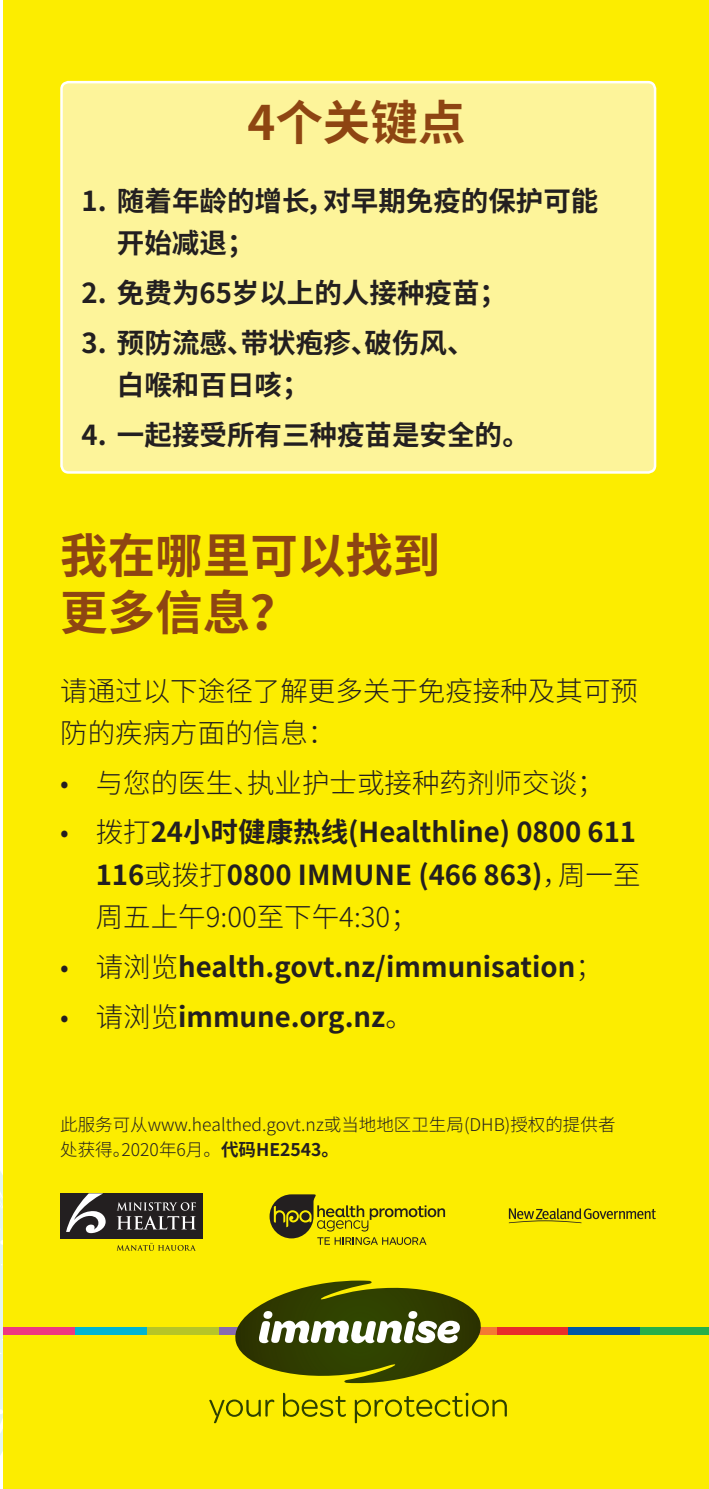
<style>
.page{position:relative;width:709px;height:1489px;background:#fff}
.page>*{position:absolute;margin:0;border:0;box-sizing:border-box;transform-origin:0 0}
.t1{font:700 47.5px/57px "Noto Sans CJ Ksc";color:#8e4512}
.t2{font:700 27.5px/42.5px "Noto Sans CJ Ksc";color:#231f20}
.t3{font:300 27.5px/42.5px "Noto Sans CJ Ksc";color:#231f20}
.t4{font:300 17.5px/25px "Noto Sans CJ Ksc";color:#231f20}
.s1{font-weight:300}
.s2{font-weight:700}
</style>
<div class="page">
<img style="left:0;top:1021px;width:4px;height:467px">
<div style="left:4px;top:0;width:705px;height:1488px;background:#fced00"></div>
<div style="left:4px;top:1327px;width:72px;height:7px;background:#ee3881"></div>
<div style="left:76px;top:1327px;width:72px;height:7px;background:#00b5d1"></div>
<div style="left:148px;top:1327px;width:72px;height:7px;background:#b6c527"></div>
<div style="left:220px;top:1327px;width:72px;height:7px;background:#886aae"></div>
<div style="left:433px;top:1327px;width:64px;height:7px;background:#f47a32"></div>
<div style="left:497px;top:1327px;width:72px;height:7px;background:#e82d2a"></div>
<div style="left:568px;top:1327px;width:72px;height:7px;background:#0058a5"></div>
<div style="left:640px;top:1327px;width:69px;height:7px;background:#26af49"></div>
<svg style="left:209px;top:1392px;width:298px;height:31px"></svg>
<svg style="left:228px;top:1280px;width:259px;height:103px"></svg>
<div style="left:61px;top:82px;width:594px;height:390px;background:#fdf49a;border-radius:7px"></div>
<div style="left:60px;top:81px;width:596px;height:392px;border:2px solid #fff;border-radius:7px"></div>
<svg style="left:509px;top:1208px;width:147px;height:15px"></svg>
<div style="left:60px;top:1193px;width:142px;height:46px;background:#231f20"></div>
<svg style="left:66px;top:1193px;width:40px;height:39px"></svg>
<svg style="left:117px;top:1202px;width:79px;height:27px"></svg>
<svg style="left:117px;top:1242px;width:78px;height:8px"></svg>
<svg style="left:269px;top:1194px;width:176px;height:50px"></svg>
<h1 class="t1" style="left:247px;top:95px;width:219px">4个关键点</h1>
<p class="t2" style="left:117px;top:180px;width:483px;text-indent:-35px">1. 随着年龄的增长，对早期免疫的保护可能开始减退；</p>
<p class="t2" style="left:81px;top:272px;width:427px">2. 免费为65岁以上的人接种疫苗；</p>
<p class="t2" style="left:117px;top:322px;width:359px;text-indent:-35px">3. 预防流感、带状疱疹、破伤风、白喉和百日咳；</p>
<p class="t2" style="left:81px;top:414px;width:450px">4. 一起接受所有三种疫苗是安全的。</p>
<h1 class="t1" style="left:60px;top:528px;width:381px">我在哪里可以找到更多信息？</h1>
<p class="t3" style="left:60px;top:670px;width:579px">请通过以下途径了解更多关于免疫接种及其可预防的疾病方面的信息：</p>
<p class="t3" style="left:60px;top:762px;width:546px">• 与您的医生、执业护士或接种药剂师交谈；</p>
<p class="t2" style="left:96px;top:811px;width:546px;text-indent:-35px"><span class="s1">• 拨打</span>24小时健康热线(Healthline) 0800 611<br>116<span class="s1">或拨打</span>0800 IMMUNE (466 863)<span class="s1">，周一至周五上午9:00至下午4:30；</span></p>
<p class="t2" style="left:60px;top:946px;width:544px"><span class="s1">• 请浏览</span>health.govt.nz/immunisation<span class="s1">；</span></p>
<p class="t2" style="left:60px;top:995px;width:354px"><span class="s1">• 请浏览</span>immune.org.nz<span class="s1">。</span></p>
<p class="t4" style="left:60px;top:1112px;width:556px">此服务可从www.healthed.govt.nz或当地地区卫生局(DHB)授权的提供者处获得。2020年6月。<span class="s2">代码HE2543。</span></p>
</div>
